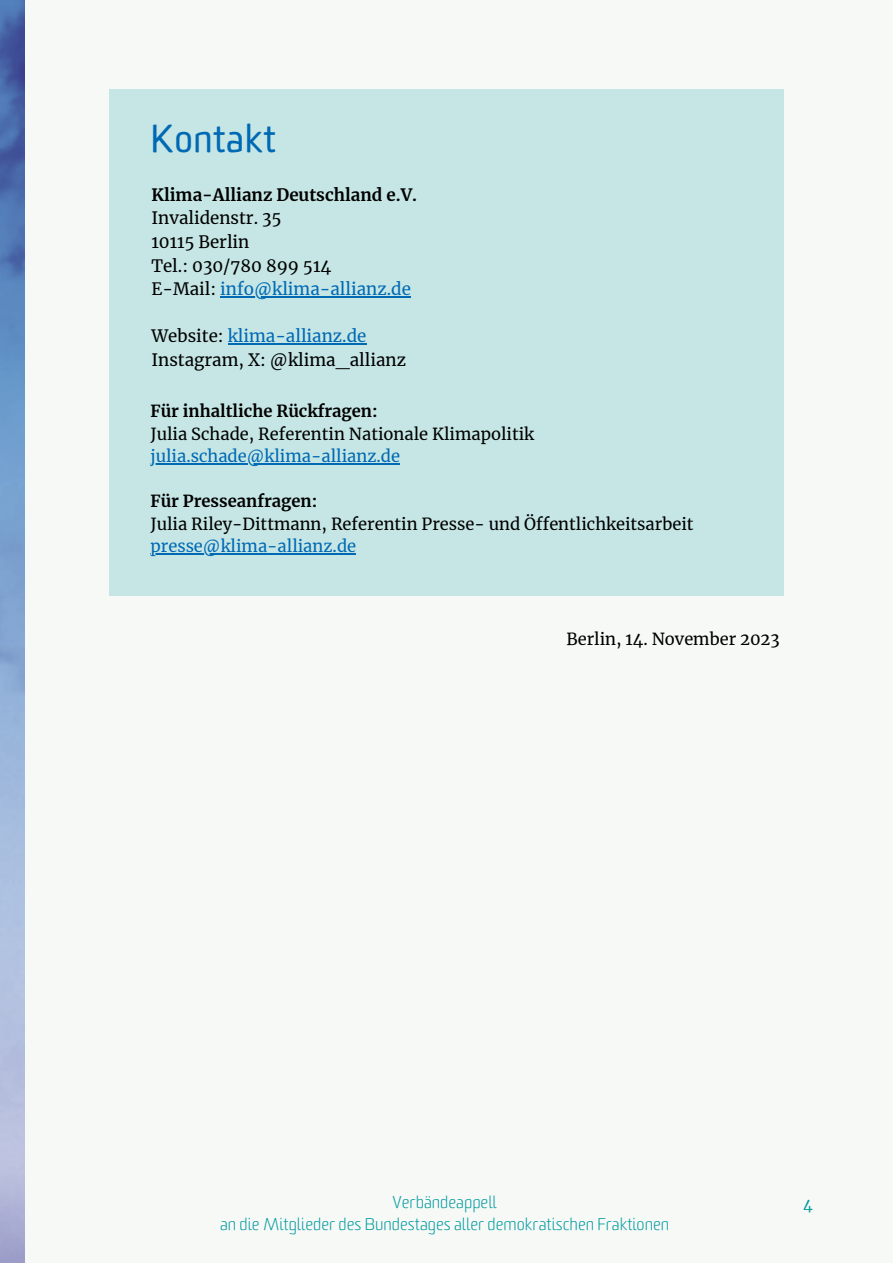
<style>
.page{position:relative;width:893px;height:1264px;background:#fff}
.page>*{position:absolute;margin:0;border:0;box-sizing:border-box;transform-origin:0 0}
.t1{font:37.5px "Sommet Rounded";color:#0069b4}
.t2{font:16.8px "Merriweather";color:#000}
.t3{font:16.8px "Merriweather";color:#0069b4}
.t4{font:700 16.8px "Merriweather";color:#000}
.t5{font:16.5px "Merriweather";color:#000}
.t6{font:300 16.5px "Sommet Rounded";color:#009a9d}
.t7{font:16.5px "Merriweather";color:#0069b4}
.t8{font:700 16.5px "Merriweather";color:#000}
.t9{font:15px "Merriweather";color:#009a9d}
.s1{color:#000}
</style>
<div class="page">
<div style="left:0;top:0;width:892px;height:1262px;background:#f7f9f7"></div>
<div style="left:109px;top:89px;width:674px;height:506px;background:#c5e6e5"></div>
<hr style="left:150px;top:463px;width:250px;height:1px;background:#0069b4">
<hr style="left:150px;top:553px;width:206px;height:1px;background:#0069b4">
<hr style="left:220px;top:296px;width:191px;height:1px;background:#0069b4">
<hr style="left:228px;top:343px;width:138px;height:2px;background:#0069b4">
<img style="left:0;top:0;width:25px;height:1262px">
<p class="t1" style="left:150px;top:128px;width:127px">Kontakt</p>
<p class="t4" style="left:151px;top:184px;width:267px">Klima-Allianz Deutschland e.V.</p>
<p class="t2" style="left:151px;top:208px;width:132px">Invalidenstr. 35</p>
<p class="t2" style="left:151px;top:231px;width:99px">10115 Berlin</p>
<p class="t2" style="left:151px;top:255px;width:181px">Tel.: 030/780 899 514</p>
<p class="t3" style="left:151px;top:279px;width:261px"><span class="s1">E-Mail:</span> info@klima-allianz.de</p>
<p class="t3" style="left:151px;top:326px;width:216px"><span class="s1">Website:</span> klima-allianz.de</p>
<p class="t2" style="left:151px;top:349px;width:256px">Instagram, X: @klima_allianz</p>
<p class="t8" style="left:150px;top:401px;width:229px">Für inhaltliche Rückfragen:</p>
<p class="t5" style="left:150px;top:423px;width:385px">Julia Schade, Referentin Nationale Klimapolitik</p>
<p class="t7" style="left:150px;top:446px;width:251px">julia.schade@klima-allianz.de</p>
<p class="t8" style="left:150px;top:491px;width:168px">Für Presseanfragen:</p>
<p class="t5" style="left:150px;top:513px;width:544px">Julia Riley-Dittmann, Referentin Presse- und Öffentlichkeitsarbeit</p>
<p class="t7" style="left:150px;top:536px;width:207px">presse@klima-allianz.de</p>
<p class="t5" style="left:566px;top:629px;width:215px">Berlin, 14. November 2023</p>
<p class="t6" style="left:392px;top:1197px;width:106px">Verbändeappell</p>
<p class="t6" style="left:220px;top:1219px;width:450px">an die Mitglieder des Bundestages aller demokratischen Fraktionen</p>
<p class="t9" style="left:803px;top:1195px;width:11px">4</p>
</div>
